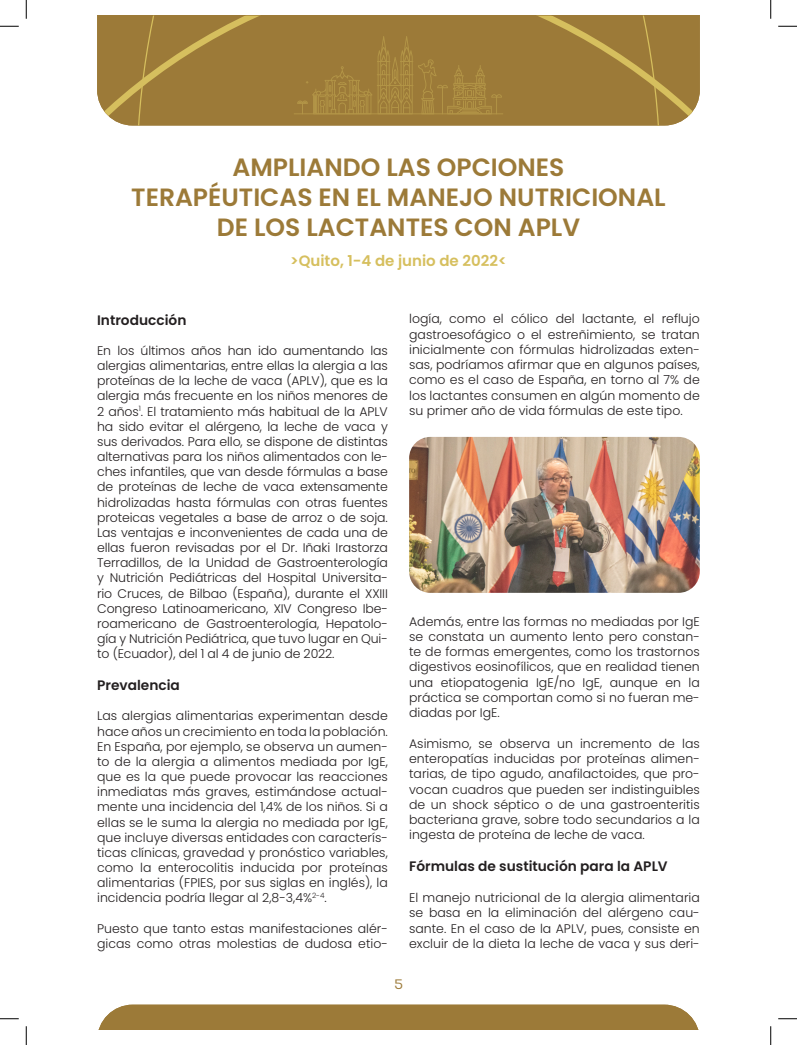
<style>
.page{position:relative;width:797px;height:1045px;background:#fff}
.page>*{position:absolute;margin:0;border:0;box-sizing:border-box;transform-origin:0 0}
.t1{font:600 25px/30px "Poppins";color:#9c7a38;text-align:center}
.t2{font:600 15px "Poppins";color:#d6bf5e}
.t3{font:300 15px "Paralucent";color:#9c7a38}
.t4{font:600 13.75px "Poppins";color:#231f20}
.t5{font:300 12.5px/15.1px "Poppins";color:#231f20;text-align:justify}
</style>
<div class="page">
<div style="left:99px;top:1004px;width:599px;height:25px;background:#9c7a38"></div>
<img style="left:409px;top:437px;width:290px;height:156px">
<svg style="left:97px;top:16px;width:602px;height:109px;background:#a58545"></svg>
<svg style="left:135px;top:16px;width:526px;height:109px;background:#9f7d39"></svg>
<svg style="left:0;top:25px;width:19px;height:2px"></svg>
<svg style="left:778px;top:25px;width:19px;height:2px"></svg>
<svg style="left:0;top:1018px;width:19px;height:1px"></svg>
<svg style="left:778px;top:1018px;width:19px;height:1px"></svg>
<svg style="left:25px;top:0;width:2px;height:19px"></svg>
<svg style="left:25px;top:1026px;width:2px;height:19px"></svg>
<svg style="left:770px;top:0;width:1px;height:19px"></svg>
<svg style="left:770px;top:1026px;width:1px;height:19px"></svg>
<h1 class="t1" style="left:131px;top:152px;width:536px">AMPLIANDO LAS OPCIONES<br>TERAPÉUTICAS EN EL MANEJO NUTRICIONAL<br>DE LOS LACTANTES CON APLV</h1>
<p class="t2" style="left:290px;top:252px;width:218px">&gt;Quito, 1-4 de junio de 2022&lt;</p>
<p class="t4" style="left:97px;top:312px;width:91px">Introducción</p>
<p class="t5" style="left:97px;top:343px;width:292px">En los últimos años han ido aumentando las alergias alimentarias, entre ellas la alergia a las proteínas de la leche de vaca (APLV), que es la alergia más frecuente en los niños menores de 2 años<sup>1</sup>. El tratamiento más habitual de la APLV ha sido evitar el alérgeno, la leche de vaca y sus derivados. Para ello, se dispone de distintas alternativas para los niños alimentados con le&shy;ches infantiles, que van desde fórmulas a base de proteínas de leche de vaca extensamente hidrolizadas hasta fórmulas con otras fuentes proteicas vegetales a base de arroz o de soja.<br>Las ventajas e inconvenientes de cada una de ellas fueron revisadas por el Dr. Iñaki Irastorza Terradillos, de la Unidad de Gastroenterología y Nutrición Pediátricas del Hospital Universita&shy;rio Cruces, de Bilbao (España), durante el XXIII Congreso Latinoamericano, XIV Congreso Ibe&shy;roamericano de Gastroenterología, Hepatolo&shy;gía y Nutrición Pediátrica, que tuvo lugar en Qui&shy;to (Ecuador), del 1 al 4 de junio de 2022.</p>
<p class="t4" style="left:97px;top:677px;width:84px">Prevalencia</p>
<p class="t5" style="left:97px;top:708px;width:292px">Las alergias alimentarias experimentan desde hace años un crecimiento en toda la población.<br>En España, por ejemplo, se observa un aumen&shy;to de la alergia a alimentos mediada por IgE, que es la que puede provocar las reacciones inmediatas más graves, estimándose actual&shy;mente una incidencia del 1,4% de los niños. Si a ellas se le suma la alergia no mediada por IgE, que incluye diversas entidades con caracterís&shy;ticas clínicas, gravedad y pronóstico variables, como la enterocolitis inducida por proteínas alimentarias (FPIES, por sus siglas en inglés), la incidencia podría llegar al 2,8-3,4%<sup>2-4</sup>.</p>
<p class="t5" style="left:97px;top:920px;width:292px">Puesto que tanto estas manifestaciones alér&shy;gicas como otras molestias de dudosa etio-</p>
<p class="t5" style="left:409px;top:311px;width:292px">logía, como el cólico del lactante, el reflujo gastroesofágico o el estreñimiento, se tratan inicialmente con fórmulas hidrolizadas exten&shy;sas, podríamos afirmar que en algunos países, como es el caso de España, en torno al 7% de los lactantes consumen en algún momento de su primer año de vida fórmulas de este tipo.</p>
<p class="t5" style="left:409px;top:613px;width:292px">Además, entre las formas no mediadas por IgE se constata un aumento lento pero constan&shy;te de formas emergentes, como los trastornos digestivos eosinofílicos, que en realidad tienen una etiopatogenia IgE/no IgE, aunque en la práctica se comportan como si no fueran me&shy;diadas por IgE.</p>
<p class="t5" style="left:409px;top:736px;width:292px">Asimismo, se observa un incremento de las enteropatías inducidas por proteínas alimen&shy;tarias, de tipo agudo, anafilactoides, que pro&shy;vocan cuadros que pueden ser indistinguibles de un shock séptico o de una gastroenteritis bacteriana grave, sobre todo secundarios a la ingesta de proteína de leche de vaca.</p>
<p class="t4" style="left:409px;top:858px;width:260px">Fórmulas de sustitución para la APLV</p>
<p class="t5" style="left:409px;top:890px;width:292px">El manejo nutricional de la alergia alimentaria se basa en la eliminación del alérgeno cau&shy;sante. En el caso de la APLV, pues, consiste en excluir de la dieta la leche de vaca y sus deri-</p>
<p class="t3" style="left:394px;top:975px;width:10px">5</p>
</div>
